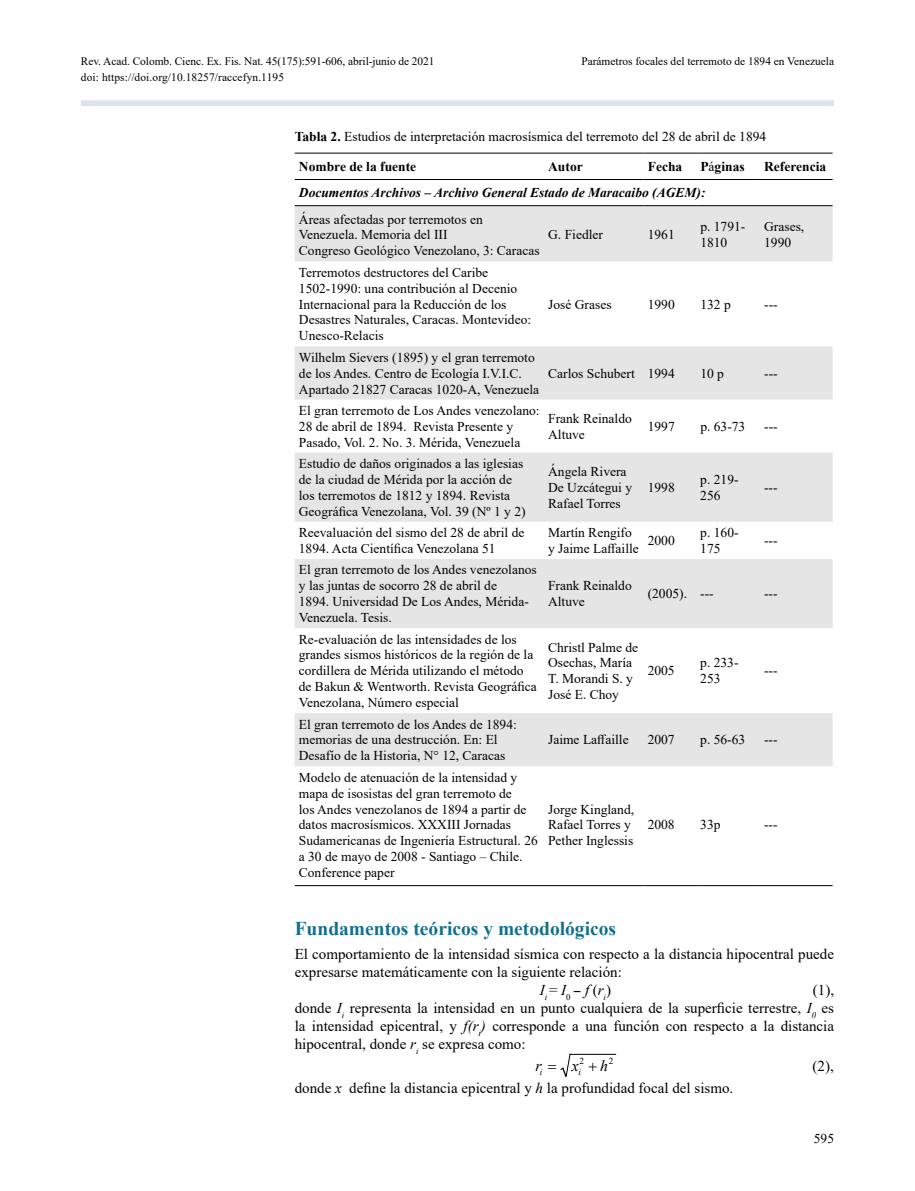
<style>
.page{position:relative;width:915px;height:1191px;background:#fff}
.page>*{position:absolute;margin:0;border:0;box-sizing:border-box;transform-origin:0 0}
.t1{font:700 19.5px "Times New Roman";color:#136f8b}
.t2{font:italic 15.75px "Times New Roman";color:#000}
.t3{font:15px/18px "Times New Roman";color:#000;text-align:justify}
.t4{font:italic 15px "Times New Roman";color:#000}
.t5{font:13.5px/15.9px "Times New Roman";color:#000}
.t6{font:italic 700 13.5px "Times New Roman";color:#000}
.t7{font:700 13.5px "Times New Roman";color:#000}
.t8{font:11.4px "Times New Roman";color:#000}
.t9{font:9.15px "Times New Roman";color:#000}
.s1{font-weight:700}
.s2{font-weight:400}
.s3{font-style:normal}
.s4{font-style:italic}
</style>
<div class="page">
<div style="left:81px;top:100px;width:752px;height:6px;background:#dce5ee"></div>
<hr style="left:570px;top:1054px;width:45px;height:1px;background:#000">
<div style="left:294px;top:206px;width:538px;height:55px;background:#e5e5e5"></div>
<div style="left:295px;top:346px;width:537px;height:53px;background:#e5e5e5"></div>
<div style="left:295px;top:453px;width:537px;height:69px;background:#e5e5e5"></div>
<div style="left:295px;top:559px;width:537px;height:69px;background:#e5e5e5"></div>
<div style="left:295px;top:713px;width:537px;height:53px;background:#e5e5e5"></div>
<hr style="left:294px;top:885px;width:250px;height:1px;background:#000">
<hr style="left:544px;top:885px;width:99px;height:1px;background:#000">
<hr style="left:643px;top:885px;width:53px;height:1px;background:#000">
<hr style="left:696px;top:885px;width:63px;height:1px;background:#000">
<hr style="left:759px;top:885px;width:73px;height:1px;background:#000">
<hr style="left:294px;top:153px;width:250px;height:1px;background:#000">
<hr style="left:544px;top:153px;width:99px;height:1px;background:#000">
<hr style="left:643px;top:153px;width:53px;height:1px;background:#000">
<hr style="left:696px;top:153px;width:63px;height:1px;background:#000">
<hr style="left:759px;top:153px;width:73px;height:1px;background:#000">
<hr style="left:294px;top:179px;width:250px;height:1px;background:#000">
<hr style="left:544px;top:179px;width:99px;height:1px;background:#000">
<hr style="left:643px;top:179px;width:53px;height:1px;background:#000">
<hr style="left:696px;top:179px;width:63px;height:1px;background:#000">
<hr style="left:759px;top:179px;width:73px;height:1px;background:#000">
<hr style="left:294px;top:205px;width:250px;height:1px;background:#000">
<hr style="left:544px;top:205px;width:99px;height:1px;background:#000">
<hr style="left:643px;top:205px;width:53px;height:1px;background:#000">
<hr style="left:696px;top:205px;width:63px;height:1px;background:#000">
<hr style="left:759px;top:205px;width:73px;height:1px;background:#000">
<svg style="left:560px;top:1053px;width:10px;height:24px"></svg>
<p class="t8" style="left:81px;top:53px;width:355px">Rev. Acad. Colomb. Cienc. Ex. Fis. Nat. 45(175):591-606, abril-junio de 2021</p>
<p class="t8" style="left:81px;top:69px;width:205px">doi: https://doi.org/10.18257/raccefyn.1195</p>
<p class="t8" style="left:581px;top:53px;width:254px">Parámetros focales del terremoto de 1894 en Venezuela</p>
<p class="t5" style="left:299px;top:121px;width:468px;line-height:29.5px;text-indent:-4px"><span class="s1">Tabla 2.</span> Estudios de interpretación macrosísmica del terremoto del 28 de abril de 1894<br><span class="s1">Nombre de la fuente</span></p>
<p class="t7" style="left:548px;top:156px;width:36px">Autor</p>
<p class="t7" style="left:647px;top:156px;width:36px">Fecha</p>
<p class="t7" style="left:700px;top:157px;width:46px">P<span class="s2">á</span>ginas</p>
<p class="t7" style="left:764px;top:156px;width:63px">Referencia</p>
<p class="t6" style="left:299px;top:183px;width:408px">Documentos Archivos – Archivo General Estado de Maracaibo (AGEM):</p>
<p class="t5" style="left:299px;top:211px;width:242px">Áreas afectadas por terremotos en<br>Venezuela. Memoria del III<br>Congreso Geológico Venezolano, 3: Caracas</p>
<p class="t5" style="left:548px;top:226px;width:56px">G. Fiedler</p>
<p class="t5" style="left:647px;top:226px;width:28px">1961</p>
<p class="t5" style="left:700px;top:219px;width:46px">p. 1791-<br>1810</p>
<p class="t5" style="left:764px;top:219px;width:42px">Grases,<br>1990</p>
<p class="t5" style="left:299px;top:264px;width:234px">Terremotos destructores del Caribe 1502-1990: una contribución al Decenio Internacional para la Reducción de los Desastres Naturales, Caracas. Montevideo:<br>Unesco-Relacis</p>
<p class="t5" style="left:299px;top:349px;width:242px">Wilhelm Sievers (1895) y el gran terremoto de los Andes. Centro de Ecología I.V.I.C.<br>Apartado 21827 Caracas 1020-A, Venezuela</p>
<p class="t5" style="left:548px;top:296px;width:65px">José Grases</p>
<p class="t5" style="left:647px;top:296px;width:28px">1990</p>
<p class="t5" style="left:700px;top:296px;width:32px">132 p</p>
<p class="t5" style="left:764px;top:296px;width:15px">---</p>
<p class="t5" style="left:548px;top:365px;width:128px">Carlos Schubert 1994</p>
<p class="t5" style="left:700px;top:365px;width:25px">10 p</p>
<p class="t5" style="left:763px;top:365px;width:15px">---</p>
<p class="t5" style="left:299px;top:402px;width:242px">El gran terremoto de Los Andes venezolano:<br>28 de abril de 1894. Revista Presente y<br>Pasado, Vol. 2. No. 3. Mérida, Venezuela</p>
<p class="t5" style="left:548px;top:410px;width:85px">Frank Reinaldo<br>Altuve</p>
<p class="t5" style="left:647px;top:418px;width:28px">1997</p>
<p class="t5" style="left:700px;top:418px;width:46px">p. 63-73</p>
<p class="t5" style="left:763px;top:418px;width:15px">---</p>
<p class="t5" style="left:299px;top:455px;width:228px">Estudio de daños originados a las iglesias de la ciudad de Mérida por la acción de los terremotos de 1812 y 1894. Revista Geográfica Venezolana, Vol. 39 (Nº 1 y 2)</p>
<p class="t5" style="left:548px;top:463px;width:85px">Ángela Rivera<br>De Uzcátegui y<br>Rafael Torres</p>
<p class="t5" style="left:647px;top:479px;width:28px">1998</p>
<p class="t5" style="left:700px;top:471px;width:40px">p. 219-<br>256</p>
<p class="t5" style="left:763px;top:479px;width:15px">---</p>
<p class="t5" style="left:299px;top:524px;width:227px">Reevaluación del sismo del 28 de abril de<br>1894. Acta Científica Venezolana 51</p>
<p class="t5" style="left:548px;top:524px;width:92px">Martín Rengifo y Jaime Laffaille</p>
<p class="t5" style="left:647px;top:532px;width:28px">2000</p>
<p class="t5" style="left:700px;top:524px;width:40px">p. 160-<br>175</p>
<p class="t5" style="left:763px;top:532px;width:15px">---</p>
<p class="t5" style="left:299px;top:561px;width:239px">El gran terremoto de los Andes venezolanos y las juntas de socorro 28 de abril de<br>1894. Universidad De Los Andes, Mérida-Venezuela. Tesis.</p>
<p class="t5" style="left:548px;top:577px;width:85px">Frank Reinaldo<br>Altuve</p>
<p class="t5" style="left:647px;top:585px;width:68px">(2005). ---</p>
<p class="t5" style="left:763px;top:585px;width:15px">---</p>
<p class="t5" style="left:299px;top:630px;width:239px">Re-evaluación de las intensidades de los grandes sismos históricos de la región de la cordillera de Mérida utilizando el método de Bakun &amp; Wentworth. Revista Geográfica Venezolana, Número especial</p>
<p class="t5" style="left:548px;top:638px;width:92px">Christl Palme de<br>Osechas, María<br>T. Morandi S. y<br>José E. Choy</p>
<p class="t5" style="left:647px;top:662px;width:28px">2005</p>
<p class="t5" style="left:700px;top:654px;width:40px">p. 233-<br>253</p>
<p class="t5" style="left:763px;top:662px;width:15px">---</p>
<p class="t5" style="left:299px;top:715px;width:219px">El gran terremoto de los Andes de 1894: memorias de una destrucción. En: El<br>Desafío de la Historia, N° 12, Caracas</p>
<p class="t5" style="left:299px;top:769px;width:240px">Modelo de atenuación de la intensidad y mapa de isosistas del gran terremoto de<br>los Andes venezolanos de 1894 a partir de datos macrosísmicos. XXXIII Jornadas Sudamericanas de Ingeniería Estructural. 26 a 30 de mayo de 2008 - Santiago – Chile.<br>Conference paper</p>
<p class="t5" style="left:548px;top:731px;width:82px">Jaime Laffaille</p>
<p class="t5" style="left:647px;top:731px;width:28px">2007</p>
<p class="t5" style="left:700px;top:731px;width:46px">p. 56-63</p>
<p class="t5" style="left:763px;top:731px;width:15px">---</p>
<p class="t5" style="left:548px;top:800px;width:87px">Jorge Kingland,<br>Rafael Torres y<br>Pether Inglessis</p>
<p class="t5" style="left:647px;top:816px;width:28px">2008</p>
<p class="t5" style="left:700px;top:816px;width:22px">33p</p>
<p class="t5" style="left:763px;top:816px;width:15px">---</p>
<h1 class="t1" style="left:294px;top:914px;width:323px">Fundamentos teóricos y metodológicos</h1>
<p class="t3" style="left:294px;top:944px;width:540px">El comportamiento de la intensidad sísmica con respecto a la distancia hipocentral puede</p>
<p class="t3" style="left:294px;top:962px;width:329px">expresarse matemáticamente con la siguiente relación:</p>
<p class="t4" style="left:539px;top:979px;width:73px">I<sub>i</sub> <span class="s3">=</span> I<sub>0</sub> <span class="s3">-</span>f <span class="s3">(</span>r<sub>i</sub><span class="s3">)</span></p>
<p class="t3" style="left:294px;top:980px;width:541px;text-indent:518px">(1), donde <span class="s4">I</span><sub>i</sub> representa la intensidad en un punto cualquiera de la superficie terrestre, <span class="s4">I</span><sub>0</sub> es la intensidad epicentral, y <span class="s4">f(r</span><sub>i</sub><span class="s4">)</span> corresponde a una función con respecto a la distancia hipocentral, donde <span class="s4">r</span><sub>i</sub> se expresa como:</p>
<p class="t9" style="left:579px;top:1054px;width:6px">2</p>
<p class="t9" style="left:608px;top:1054px;width:6px">2</p>
<p class="t2" style="left:535px;top:1055px;width:9px">r<sub>i</sub></p>
<p class="t2" style="left:571px;top:1055px;width:38px">x<sub>i</sub> h</p>
<p class="t3" style="left:812px;top:1056px;width:23px">(2),</p>
<p class="t3" style="left:294px;top:1078px;width:440px">donde <span class="s4">x</span> define la distancia epicentral y <span class="s4">h</span> la profundidad focal del sismo.</p>
<p class="t5" style="left:813px;top:1130px;width:22px">595</p>
</div>
